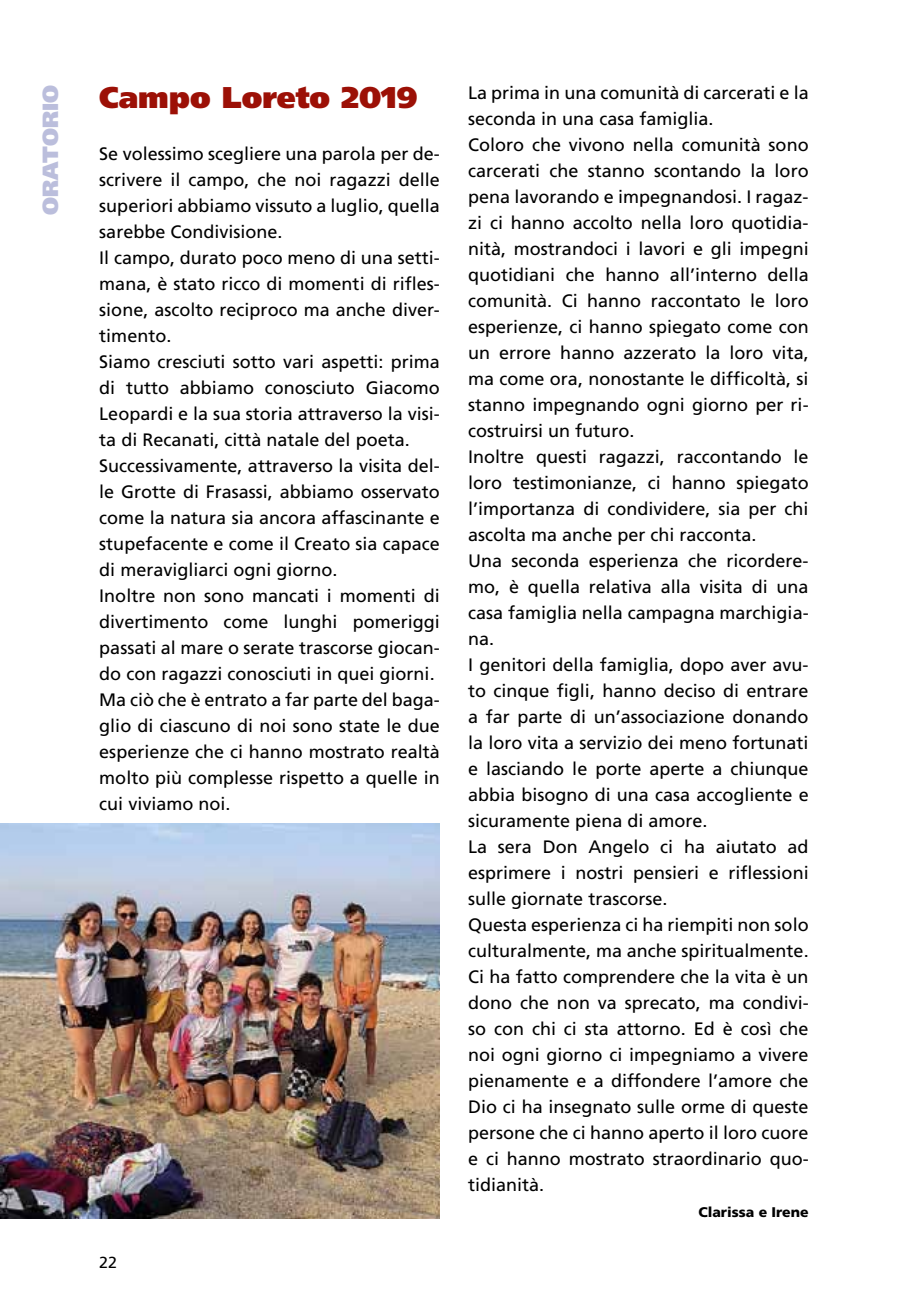
<style>
.page{position:relative;width:908px;height:1304px;background:#fff}
.page>*{position:absolute;margin:0;border:0;box-sizing:border-box;transform-origin:0 0}
.t1{font:900 30px "Frutiger";color:#9c1006}
.t2{font:900 22px "Frutiger";color:#bbbedc}
.t3{font:18px/26px "Frutiger";color:#000}
.t4{font:16px "Frutiger";color:#000}
.t5{font:900 14px "Frutiger";color:#000}
</style>
<div class="page">
<img style="left:0;top:824px;width:439px;height:395px">
<p class="t2" style="left:37px;top:215px;width:131px;rotate:-90deg">oratorio</p>
<h1 class="t1" style="left:99px;top:79px;width:319px">Campo Loreto 2019</h1>
<p class="t3" style="left:99px;top:140px;width:342px">Se volessimo scegliere una parola per de&shy;scrivere il campo, che noi ragazzi delle superiori abbiamo vissuto a luglio, quella sarebbe Condivisione.<br>I l campo, durato poco meno di una setti&shy;mana, è stato ricco di momenti di rifles&shy;sione, ascolto reciproco ma anche diver&shy;timento.<br>Siamo cresciuti sotto vari aspetti: prima di tutto abbiamo conosciuto Giacomo Leopardi e la sua storia attraverso la visi&shy;ta di Recanati, città natale del poeta.<br>Successivamente, attraverso la visita del&shy;le Grotte di Frasassi, abbiamo osservato come la natura sia ancora affascinante e stupefacente e come il Creato sia capace di meravigliarci ogni giorno.<br>I noltre non sono mancati i momenti di divertimento come lunghi pomeriggi passati al mare o serate trascorse giocan&shy;do con ragazzi conosciuti in quei giorni.<br>Ma ciò che è entrato a far parte del baga&shy;glio di ciascuno di noi sono state le due esperienze che ci hanno mostrato realtà molto più complesse rispetto a quelle in cui viviamo noi.</p>
<p class="t4" style="left:99px;top:1253px;width:19px">22</p>
<p class="t3" style="left:468px;top:79px;width:342px">La prima in una comunità di carcerati e la seconda in una casa famiglia.<br>Coloro che vivono nella comunità sono carcerati che stanno scontando la loro pena lavorando e impegnandosi. I ragaz&shy;zi ci hanno accolto nella loro quotidia&shy;nità, mostrandoci i lavori e gli impegni quotidiani che hanno all’interno della comunità. Ci hanno raccontato le loro esperienze, ci hanno spiegato come con un errore hanno azzerato la loro vita, ma come ora, nonostante le difficoltà, si stanno impegnando ogni giorno per ri&shy;costruirsi un futuro.<br>I noltre questi ragazzi, raccontando le loro testimonianze, ci hanno spiegato l’importanza di condividere, sia per chi ascolta ma anche per chi racconta.<br>U na seconda esperienza che ricordere&shy;mo, è quella relativa alla visita di una casa famiglia nella campagna marchigia&shy;na.<br>I genitori della famiglia, dopo aver avu&shy;to cinque figli, hanno deciso di entrare a far parte di un’associazione donando la loro vita a servizio dei meno fortunati e lasciando le porte aperte a chiunque abbia bisogno di una casa accogliente e sicuramente piena di amore.<br>La sera Don Angelo ci ha aiutato ad esprimere i nostri pensieri e riflessioni sulle giornate trascorse.<br>Questa esperienza ci ha riempiti non solo culturalmente, ma anche spiritualmente.<br>Ci ha fatto comprendere che la vita è un dono che non va sprecato, ma condivi&shy;so con chi ci sta attorno. Ed è così che noi ogni giorno ci impegniamo a vivere pienamente e a diffondere l’amore che Dio ci ha insegnato sulle orme di queste persone che ci hanno aperto il loro cuore e ci hanno mostrato straordinario quo&shy;tidianità.</p>
<p class="t5" style="left:698px;top:1204px;width:112px">Clarissa e Irene</p>
</div>
